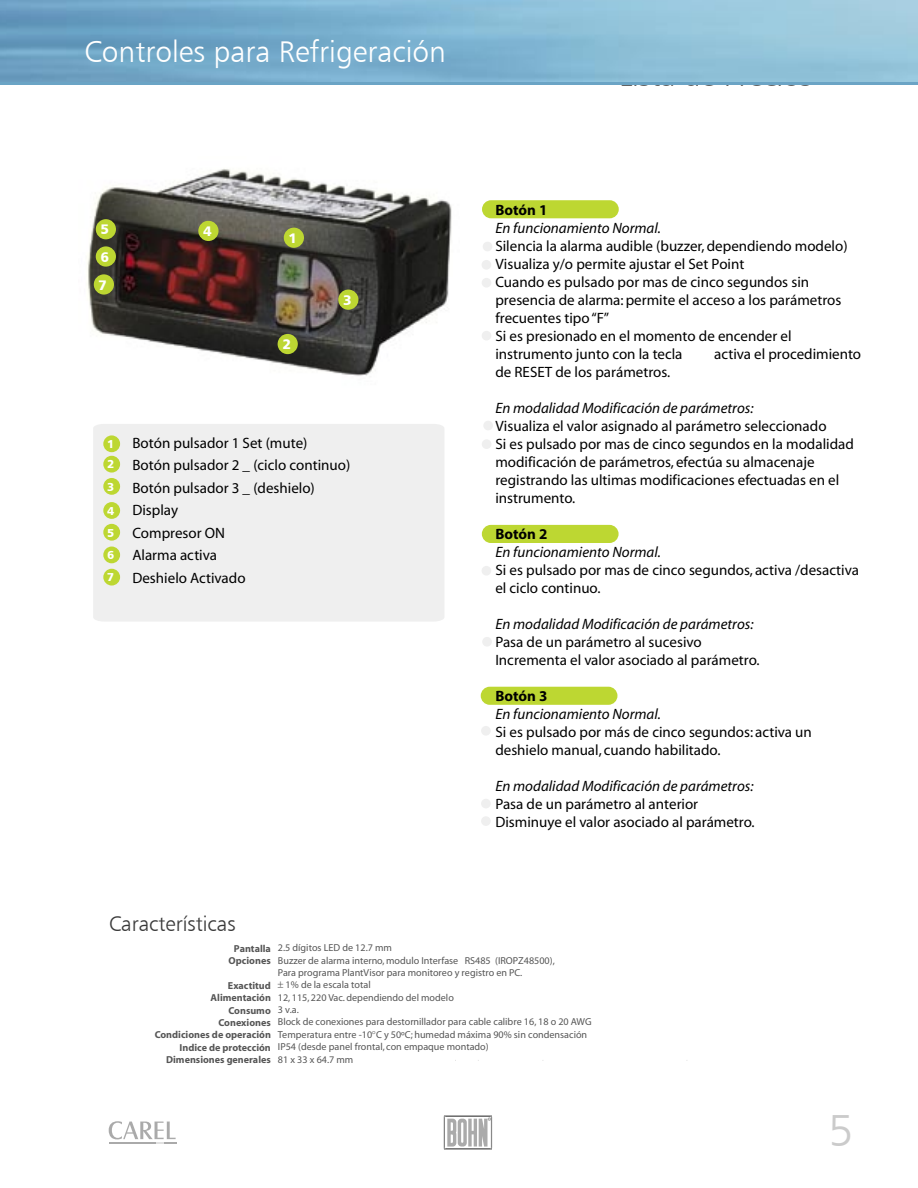
<style>
.page{position:relative;width:918px;height:1188px;background:#fff}
.page>*{position:absolute;margin:0;border:0;box-sizing:border-box;transform-origin:0 0}
.t1{font:45px "Humanist 777 BT Light B";color:#cbcbcb}
.Titulos{font:30px "Humanist 777 BT Light B";color:#fff}
.t2{font:30px "Humanist 777 BT Light B";color:#636363}
.t3{font:21px "Humanist 777 BT Light B";color:#393939}
.t4{font:15px/18px "Myriad";color:#000}
.t5{font:13.95px/27.9px "Humanist 777 BT Black B";color:#fff}
.t6{font:11.55px/22.5px "Humanist 777 BT Black B";color:#fff}
.t7{font:10.2px "Myriad";color:#565656}
.t8{font:700 10.2px/12.3px "Myriad";color:#565656;text-align:center}
.s1{font-weight:700}
.s2{font-style:italic}
</style>
<div class="page">
<img style="left:0;top:0;width:918px;height:82px">
<svg style="left:109px;top:1121px;width:68px;height:22px"></svg>
<hr style="left:0;top:82px;width:918px;height:3px;background:#6ba4c5">
<svg style="left:444px;top:1116px;width:48px;height:33px"></svg>
<img style="left:87px;top:169px;width:365px;height:207px">
<div style="left:284px;top:228px;width:20px;height:20px;background:#bdd732;border-radius:50%"></div>
<div style="left:278px;top:334px;width:20px;height:20px;background:#bdd732;border-radius:50%"></div>
<div style="left:338px;top:290px;width:20px;height:20px;background:#bdd732;border-radius:50%"></div>
<div style="left:198px;top:221px;width:21px;height:20px;background:#bdd732;border-radius:50%"></div>
<div style="left:96px;top:219px;width:20px;height:20px;background:#bdd732;border-radius:50%"></div>
<div style="left:96px;top:246px;width:20px;height:21px;background:#bdd732;border-radius:50%"></div>
<div style="left:94px;top:274px;width:20px;height:21px;background:#bdd732;border-radius:50%"></div>
<div style="left:482px;top:200px;width:137px;height:18px;background:#bdd732;border-radius:9px"></div>
<div style="left:482px;top:525px;width:137px;height:18px;background:#bdd732;border-radius:9px"></div>
<div style="left:481px;top:687px;width:136px;height:18px;background:#bdd732;border-radius:9px"></div>
<div style="left:483px;top:242px;width:9px;height:9px;background:#efefef;border-radius:50%"></div>
<div style="left:482px;top:260px;width:9px;height:10px;background:#efefef;border-radius:50%"></div>
<div style="left:482px;top:278px;width:9px;height:10px;background:#efefef;border-radius:50%"></div>
<div style="left:482px;top:331px;width:9px;height:10px;background:#efefef;border-radius:50%"></div>
<div style="left:483px;top:421px;width:10px;height:9px;background:#efefef;border-radius:50%"></div>
<div style="left:482px;top:439px;width:9px;height:10px;background:#efefef;border-radius:50%"></div>
<div style="left:482px;top:566px;width:9px;height:10px;background:#efefef;border-radius:50%"></div>
<div style="left:482px;top:637px;width:10px;height:10px;background:#efefef;border-radius:50%"></div>
<div style="left:481px;top:726px;width:10px;height:10px;background:#efefef;border-radius:50%"></div>
<div style="left:481px;top:799px;width:10px;height:9px;background:#efefef;border-radius:50%"></div>
<div style="left:481px;top:816px;width:10px;height:10px;background:#efefef;border-radius:50%"></div>
<div style="left:93px;top:424px;width:351px;height:197px;background:#efefef"></div>
<div style="left:103px;top:435px;width:17px;height:17px;background:#bdd732;border-radius:50%"></div>
<div style="left:103px;top:456px;width:17px;height:17px;background:#bdd732;border-radius:50%"></div>
<div style="left:103px;top:478px;width:17px;height:17px;background:#bdd732;border-radius:50%"></div>
<div style="left:103px;top:502px;width:17px;height:17px;background:#bdd732;border-radius:50%"></div>
<div style="left:103px;top:524px;width:17px;height:17px;background:#bdd732;border-radius:50%"></div>
<div style="left:103px;top:547px;width:17px;height:16px;background:#bdd732;border-radius:50%"></div>
<div style="left:103px;top:569px;width:17px;height:17px;background:#bdd732;border-radius:50%"></div>
<p class="Titulos" style="left:84px;top:33px;width:363px">Controles para Refrigeración</p>
<p class="t5" style="left:101px;top:215px;width:10px">5</p>
<p class="t5" style="left:203px;top:217px;width:10px">4</p>
<p class="t5" style="left:99px;top:243px;width:12px">6<br>7</p>
<p class="t5" style="left:289px;top:224px;width:10px">1</p>
<p class="t5" style="left:282px;top:330px;width:10px">2</p>
<p class="t5" style="left:343px;top:286px;width:10px">3</p>
<p class="t6" style="left:107px;top:434px;width:9px;line-height:20.4px">1<br>2</p>
<p class="t6" style="left:107px;top:474px;width:9px;line-height:24.2px">3<br>4</p>
<p class="t6" style="left:107px;top:521px;width:9px;text-align:justify">5<br>6<br>7</p>
<p class="t4" style="left:132px;top:432px;width:219px;line-height:22.5px">Botón pulsador 1 Set (mute)<br>Botón pulsador 2 _ (ciclo continuo)<br>Botón pulsador 3 _ (deshielo)<br>Display<br>Compresor ON<br>Alarma activa<br>Deshielo Activado</p>
<p class="t3" style="left:109px;top:911px;width:128px">Características</p>
<h2 class="t2" style="left:619px;top:57px;width:194px">Lista de Precios</h2>
<p class="t4" style="left:495px;top:202px;width:354px"><span class="s1">Botón 1<br></span><span class="s2">En funcionamiento Normal.<br></span>Silencia la alarma audible (buzzer, dependiendo modelo)<br>Visualiza y/o permite ajustar el Set Point<br>Cuando es pulsado por mas de cinco segundos sin presencia de alarma: permite el acceso a los parámetros frecuentes tipo “F”<br>Si es presionado en el momento de encender el instrumento junto con la tecla</p>
<p class="t4" style="left:714px;top:346px;width:149px">activa el procedimiento</p>
<p class="t4" style="left:495px;top:364px;width:176px">de RESET de los parámetros.</p>
<p class="t4" style="left:495px;top:400px;width:360px"><span class="s2">En modalidad Modificación de parámetros:<br></span>Visualiza el valor asignado al parámetro seleccionado<br>Si es pulsado por mas de cinco segundos en la modalidad modificación de parámetros, efectúa su almacenaje registrando las ultimas modificaciones efectuadas en el instrumento.</p>
<p class="t4" style="left:495px;top:526px;width:365px"><span class="s1">Botón 2<br></span><span class="s2">En funcionamiento Normal.<br></span>Si es pulsado por mas de cinco segundos, activa /desactiva el ciclo continuo.</p>
<p class="t4" style="left:495px;top:616px;width:266px"><span class="s2">En modalidad Modificación de parámetros:<br></span>Pasa de un parámetro al sucesivo<br>Incrementa el valor asociado al parámetro.</p>
<p class="t4" style="left:495px;top:688px;width:318px"><span class="s1">Botón 3<br></span><span class="s2">En funcionamiento Normal.<br></span>Si es pulsado por más de cinco segundos: activa un deshielo manual, cuando habilitado.</p>
<p class="t4" style="left:495px;top:778px;width:261px"><span class="s2">En modalidad Modificación de parámetros:<br></span>Pasa de un parámetro al anterior<br>Disminuye el valor asociado al parámetro.</p>
<p class="t7" style="left:278px;top:943px;width:116px">2.5 dígitos LED de 12.7 mm</p>
<p class="t7" style="left:278px;top:955px;width:278px">Buzzer de alarma interno, modulo Interfase RS485 (IROPZ48500),</p>
<p class="t7" style="left:278px;top:967px;width:246px">Para programa PlantVisor para monitoreo y registro en PC.</p>
<p class="t7" style="left:286px;top:980px;width:87px">1% de la escala total</p>
<p class="t7" style="left:278px;top:992px;width:177px">12, 115, 220 Vac. dependiendo del modelo</p>
<p class="t7" style="left:278px;top:1005px;width:22px">3 v.a.</p>
<p class="t7" style="left:278px;top:1017px;width:315px">Block de conexiones para destornillador para cable calibre 16, 18 o 20 AWG</p>
<p class="t7" style="left:278px;top:1029px;width:311px">Temperatura entre -10 C y 50ºC; humedad máxima 90% sin condensación</p>
<p class="t7" style="left:278px;top:1042px;width:212px">IP54 (desde panel frontal, con empaque montado)</p>
<p class="t7" style="left:278px;top:1054px;width:77px">81 x 33 x 64.7 mm</p>
<p class="t8" style="left:229px;top:942px;width:44px">Pantalla<br>Opciones</p>
<p class="t8" style="left:155px;top:980px;width:118px;text-align:right">Exactitud<br>Alimentación<br>Consumo<br>Conexiones<br>Condiciones de operación<br>Indice de protección<br>Dimensiones generales</p>
<h1 class="t1" style="left:828px;top:1102px;width:27px">5</h1>
</div>
